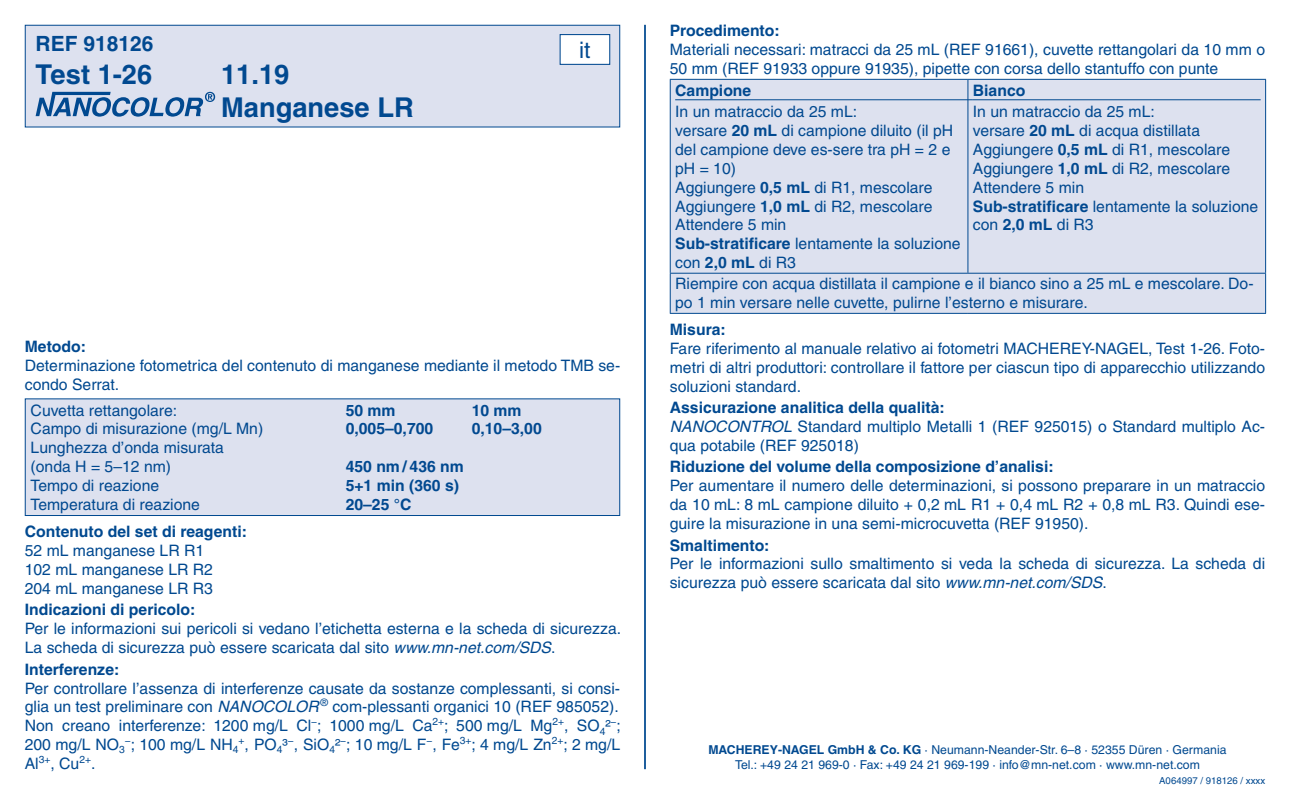
<style>
.page{position:relative;width:1290px;height:794px;background:#fff}
.page>*{position:absolute;margin:0;border:0;box-sizing:border-box;transform-origin:0 0}
.t1{font:700 27.3px/32.9px "Helvetica LT Pro";color:#014990}
.t2{font:22.75px "Helvetica LT Pro";color:#014990}
.t3{font:700 21px "Helvetica LT Pro";color:#014990}
.t4{font:15.75px/18.9px "Helvetica LT Pro";color:#014990}
.t5{font:700 15.75px "Helvetica LT Pro";color:#014990}
.t6{font:12.25px/14.7px "Helvetica LT Pro";color:#014990;text-align:center}
.t7{font:9.62px "Helvetica LT Pro";color:#014990}
.s1{font-style:italic}
.s2{font-weight:700}
</style>
<div class="page">
<hr style="left:644px;top:25px;width:2px;height:744px;background:#014990">
<div style="left:25px;top:25px;width:595px;height:102px;background:#dde1ef"></div>
<svg style="left:36px;top:92px;width:179px;height:25px"></svg>
<div style="left:25px;top:25px;width:595px;height:102px;border:1px solid #014990"></div>
<div style="left:560px;top:35px;width:50px;height:29px;background:#fff"></div>
<div style="left:560px;top:34px;width:50px;height:31px;border:1px solid #014990"></div>
<div style="left:25px;top:399px;width:595px;height:116px;background:#dde1ef"></div>
<div style="left:25px;top:398px;width:595px;height:118px;border:1px solid #014990"></div>
<div style="left:671px;top:80px;width:594px;height:233px;background:#dde1ef"></div>
<hr style="left:670px;top:79px;width:298px;height:1px;background:#014990">
<hr style="left:670px;top:80px;width:1px;height:193px;background:#014990">
<hr style="left:968px;top:79px;width:298px;height:1px;background:#014990">
<hr style="left:967px;top:80px;width:1px;height:193px;background:#014990">
<hr style="left:1265px;top:80px;width:1px;height:193px;background:#014990">
<hr style="left:670px;top:274px;width:1px;height:39px;background:#014990">
<hr style="left:1265px;top:274px;width:1px;height:39px;background:#014990">
<hr style="left:670px;top:313px;width:298px;height:1px;background:#014990">
<hr style="left:968px;top:313px;width:298px;height:1px;background:#014990">
<hr style="left:670px;top:273px;width:298px;height:1px;background:#014990">
<hr style="left:968px;top:273px;width:298px;height:1px;background:#014990">
<hr style="left:675px;top:99px;width:298px;height:1px;background:#014990">
<hr style="left:973px;top:99px;width:287px;height:1px;background:#014990">
<h3 class="t3" style="left:36px;top:30px;width:119px">REF 918126</h3>
<h1 class="t1" style="left:36px;top:58px;width:118px">Test 1‑26</h1>
<h1 class="t1" style="left:221px;top:58px;width:194px">11.19<br>Manganese LR</h1>
<h2 class="t2" style="left:579px;top:36px;width:13px">it</h2>
<p class="t5" style="left:25px;top:337px;width:63px">Metodo:</p>
<p class="t4" style="left:25px;top:356px;width:597px">Determinazione fotometrica del contenuto di manganese mediante il metodo TMB se&shy;condo Serrat.</p>
<p class="t4" style="left:31px;top:400px;width:148px">Cuvetta rettangolare:</p>
<p class="t5" style="left:346px;top:400px;width:51px">50 mm</p>
<p class="t5" style="left:472px;top:400px;width:51px">10 mm</p>
<p class="t4" style="left:31px;top:419px;width:234px">Campo di misurazione (mg/L Mn)</p>
<p class="t5" style="left:346px;top:419px;width:89px">0,005–0,700</p>
<p class="t5" style="left:472px;top:419px;width:72px">0,10–3,00</p>
<p class="t4" style="left:31px;top:438px;width:195px">Lunghezza d’onda misurata (onda H = 5–12 nm)</p>
<p class="t5" style="left:346px;top:457px;width:120px">450 nm / 436 nm</p>
<p class="t4" style="left:31px;top:476px;width:130px">Tempo di reazione</p>
<p class="t5" style="left:346px;top:476px;width:115px">5+1 min (360 s)</p>
<p class="t4" style="left:31px;top:495px;width:171px">Temperatura di reazione</p>
<p class="t5" style="left:346px;top:495px;width:67px">20–25 °C</p>
<p class="t5" style="left:25px;top:522px;width:224px">Contenuto del set di reagenti:</p>
<p class="t4" style="left:25px;top:541px;width:190px">52 mL manganese LR R1<br>102 mL manganese LR R2<br>204 mL manganese LR R3</p>
<p class="t5" style="left:25px;top:600px;width:172px">Indicazioni di pericolo:</p>
<p class="t4" style="left:25px;top:619px;width:598px">Per le informazioni sui pericoli si vedano l’etichetta esterna e la scheda di sicurezza.<br>La scheda di sicurezza può essere scaricata dal sito <span class="s1">www.mn‑net.com/SDS</span>.</p>
<p class="t5" style="left:25px;top:659px;width:96px">Interferenze:</p>
<p class="t4" style="left:25px;top:678px;width:598px">Per controllare l’assenza di interferenze causate da sostanze complessanti, si consi&shy;glia un test preliminare con <span class="s1">NANOCOLOR</span> <sup>®</sup> com-plessanti organici 10 (REF 985052).<br>Non creano interferenze: 1200 mg/L Cl<sup>−</sup>; 1000 mg/L Ca<sup>2+</sup>; 500 mg/L Mg<sup>2+</sup>, SO<sub>4</sub>²<sup>−</sup>; 200 mg/L NO<sub>3</sub><sup>−</sup>; 100 mg/L NH<sub>4</sub><sup>+</sup>, PO<sub>4</sub>³<sup>−</sup>, SiO<sub>4</sub>²<sup>−</sup>; 10 mg/L F<sup>−</sup>, Fe<sup>3+</sup>; 4 mg/L Zn<sup>2+</sup>; 2 mg/L Al<sup>3+</sup>, Cu<sup>2+</sup>.</p>
<p class="t5" style="left:670px;top:21px;width:111px">Procedimento:</p>
<p class="t4" style="left:670px;top:40px;width:597px">Materiali necessari: matracci da 25 mL (REF 91661), cuvette rettangolari da 10 mm o<br>50 mm (REF 91933 oppure 91935), pipette con corsa dello stantuffo con punte</p>
<p class="t5" style="left:675px;top:80px;width:78px">Campione</p>
<p class="t4" style="left:675px;top:102px;width:287px">In un matraccio da 25 mL:<br>versare <span class="s2">20 mL</span> di campione diluito (il pH del campione deve es-sere tra pH = 2 e pH = 10)<br>Aggiungere <span class="s2">0,5 mL</span> di R1, mescolare<br>Aggiungere <span class="s2">1,0 mL</span> di R2, mescolare<br>Attendere 5 min<br><span class="s2">Sub-stratificare</span> lentamente la soluzione con <span class="s2">2,0 mL</span> di R3</p>
<p class="t5" style="left:973px;top:80px;width:54px">Bianco</p>
<p class="t4" style="left:973px;top:102px;width:287px">In un matraccio da 25 mL:<br>versare <span class="s2">20 mL</span> di acqua distillata<br>Aggiungere <span class="s2">0,5 mL</span> di R1, mescolare<br>Aggiungere <span class="s2">1,0 mL</span> di R2, mescolare<br>Attendere 5 min<br><span class="s2">Sub-stratificare</span> lentamente la soluzione con <span class="s2">2,0 mL</span> di R3</p>
<p class="t4" style="left:675px;top:274px;width:580px">Riempire con acqua distillata il campione e il bianco sino a 25 mL e mescolare. Do&shy;po 1 min versare nelle cuvette, pulirne l’esterno e misurare.</p>
<p class="t5" style="left:670px;top:320px;width:58px">Misura:</p>
<p class="t4" style="left:670px;top:339px;width:597px;text-align:justify">Fare riferimento al manuale relativo ai fotometri MACHEREY‑NAGEL, Test 1‑26. Foto&shy;metri di altri produttori: controllare il fattore per ciascun tipo di apparecchio utilizzando soluzioni standard.</p>
<p class="t4" style="left:670px;top:398px;width:597px"><span class="s2">Assicurazione analitica della qualità:<br></span><span class="s1">NANOCONTROL</span> Standard multiplo Metalli 1 (REF 925015) o Standard multiplo Ac&shy;qua potabile (REF 925018)</p>
<p class="t5" style="left:670px;top:457px;width:385px">Riduzione del volume della composizione d’analisi:</p>
<p class="t4" style="left:670px;top:476px;width:597px;text-align:justify">Per aumentare il numero delle determinazioni, si possono preparare in un matraccio da 10 mL: 8 mL campione diluito + 0,2 mL R1 + 0,4 mL R2 + 0,8 mL R3. Quindi ese&shy;guire la misurazione in una semi-microcuvetta (REF 91950).</p>
<p class="t5" style="left:670px;top:535px;width:101px">Smaltimento:</p>
<p class="t4" style="left:670px;top:554px;width:597px">Per le informazioni sullo smaltimento si veda la scheda di sicurezza. La scheda di sicurezza può essere scaricata dal sito <span class="s1">www.mn‑net.com/SDS</span>.</p>
<p class="t6" style="left:708px;top:743px;width:520px"><span class="s2">MACHEREY‑NAGEL GmbH &amp; Co. KG</span> · Neumann-Neander-Str. 6–8 · 52355 Düren · Germania<br>Tel.: +49 24 21 969‑0 · Fax: +49 24 21 969‑199 · info@mn‑net.com · www.mn‑net.com</p>
<p class="t7" style="left:1159px;top:774px;width:107px">A064997 / 918126 / xxxx</p>
</div>
